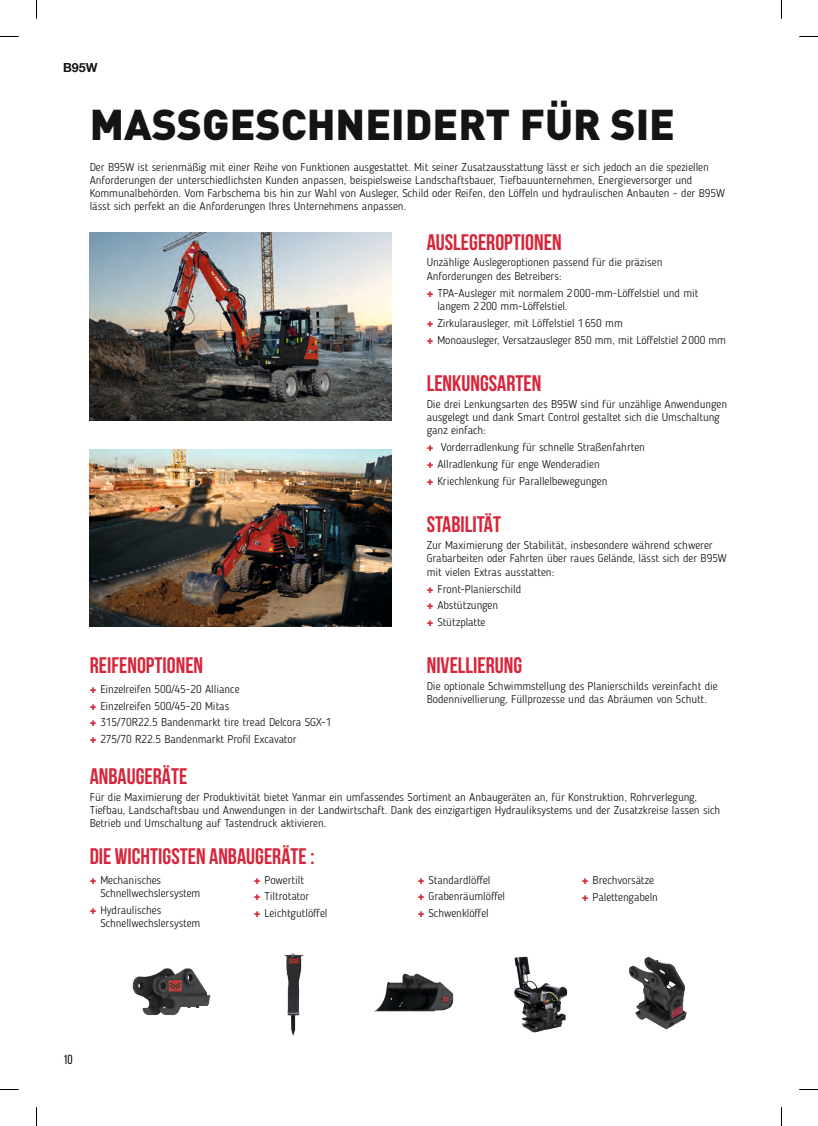
<style>
.page{position:relative;width:818px;height:1126px;background:#fff}
.page>*{position:absolute;margin:0;border:0;box-sizing:border-box;transform-origin:0 0}
.t1{font:900 42.5px "DINOT";color:#131413}
.t2{font:700 22.5px "Bebas Neue";color:#d6253a}
.t3{font:13.25px "Bebas Neue";color:#131413}
.t4{font:700 12.5px "Helvetica Neue LT Com";color:#131413}
.t5{font:300 11.25px/13.1px "Blogger Sans";color:#131413}
.s1{font-family:"Helvetica Neue LT Com";font-weight:900;color:#d6253a}
</style>
<div class="page">
<img style="left:132px;top:968px;width:78px;height:48px">
<img style="left:284px;top:953px;width:20px;height:83px">
<img style="left:374px;top:973px;width:80px;height:39px">
<img style="left:514px;top:956px;width:54px;height:77px">
<img style="left:629px;top:956px;width:58px;height:74px">
<img style="left:90px;top:232px;width:301px;height:188px">
<img style="left:90px;top:449px;width:301px;height:177px">
<svg style="left:0;top:36px;width:19px;height:1px"></svg>
<svg style="left:799px;top:36px;width:18px;height:1px"></svg>
<svg style="left:0;top:1089px;width:19px;height:1px"></svg>
<svg style="left:799px;top:1089px;width:18px;height:1px"></svg>
<svg style="left:36px;top:0;width:1px;height:19px"></svg>
<svg style="left:36px;top:1107px;width:1px;height:18px"></svg>
<p class="t4" style="left:63px;top:60px;width:36px">B95W</p>
<h1 class="t1" style="left:90px;top:96px;width:586px">MASSGESCHNEIDERT FÜR SIE</h1>
<p class="t5" style="left:90px;top:160px;width:636px">Der B95W ist serienmäßig mit einer Reihe von Funktionen ausgestattet. Mit seiner Zusatzausstattung lässt er sich jedoch an die speziellen Anforderungen der unterschiedlichsten Kunden anpassen, beispielsweise Landschaftsbauer, Tiefbauunternehmen, Energieversorger und Kommunalbehörden. Vom Farbschema bis hin zur Wahl von Ausleger, Schild oder Reifen, den Löffeln und hydraulischen Anbauten – der B95W lässt sich perfekt an die Anforderungen Ihres Unternehmens anpassen.</p>
<h2 class="t2" style="left:90px;top:652px;width:115px">REIFENOPTIONEN</h2>
<p class="t5" style="left:90px;top:680px;width:243px;line-height:16.6px"><span class="s1">+</span> Einzelreifen 500/45-20 Alliance<br><span class="s1">+</span> Einzelreifen 500/45-20 Mitas<br><span class="s1">+</span> 315/70R22.5 Bandenmarkt tire tread Delcora SGX-1 <span class="s1">+</span> 275/70 R22.5 Bandenmarkt Profil Excavator</p>
<h2 class="t2" style="left:426px;top:229px;width:136px">AUSLEGEROPTIONEN</h2>
<p class="t5" style="left:426px;top:256px;width:237px">Unzählige Auslegeroptionen passend für die präzisen<br>Anforderungen des Betreibers:</p>
<p class="t5" style="left:437px;top:286px;width:262px;text-indent:-11px"><span class="s1">+</span> TPA-Ausleger mit normalem 2 000-mm-Löffelstiel und mit langem 2 200 mm-Löffelstiel.</p>
<p class="t5" style="left:426px;top:315px;width:300px;line-height:16.9px"><span class="s1">+</span> Zirkularausleger, mit Löffelstiel 1 650 mm<br><span class="s1">+</span> Monoausleger, Versatzausleger 850 mm, mit Löffelstiel 2000 mm</p>
<h2 class="t2" style="left:426px;top:370px;width:116px">LENKUNGSARTEN</h2>
<p class="t5" style="left:426px;top:397px;width:301px">Die drei Lenkungsarten des B95W sind für unzählige Anwendungen ausgelegt und dank Smart Control gestaltet sich die Umschaltung ganz einfach:</p>
<p class="t5" style="left:426px;top:439px;width:220px;line-height:16.9px"><span class="s1">+</span> Vorderradlenkung für schnelle Straßenfahrten <span class="s1">+</span> Allradlenkung für enge Wenderadien<br><span class="s1">+</span> Kriechlenkung für Parallelbewegungen</p>
<h2 class="t2" style="left:426px;top:511px;width:76px">STABILITÄT</h2>
<p class="t5" style="left:426px;top:538px;width:301px">Zur Maximierung der Stabilität, insbesondere während schwerer<br>Grabarbeiten oder Fahrten über raues Gelände, lässt sich der B95W mit vielen Extras ausstatten:</p>
<p class="t5" style="left:426px;top:580px;width:96px;line-height:16.9px"><span class="s1">+</span> Front-Planierschild <span class="s1">+</span> Abstützungen<br><span class="s1">+</span> Stützplatte</p>
<h2 class="t2" style="left:426px;top:652px;width:97px">NIVELLIERUNG</h2>
<p class="t5" style="left:426px;top:679px;width:292px">Die optionale Schwimmstellung des Planierschilds vereinfacht die<br>Bodennivellierung, Füllprozesse und das Abräumen von Schutt.</p>
<h2 class="t2" style="left:90px;top:764px;width:99px">ANBAUGERÄTE</h2>
<p class="t5" style="left:90px;top:790px;width:631px">Für die Maximierung der Produktivität bietet Yanmar ein umfassendes Sortiment an Anbaugeräten an, für Konstruktion, Rohrverlegung,<br>Tiefbau, Landschaftsbau und Anwendungen in der Landwirtschaft. Dank des einzigartigen Hydrauliksystems und der Zusatzkreise lassen sich<br>Betrieb und Umschaltung auf Tastendruck aktivieren.</p>
<h2 class="t2" style="left:90px;top:843px;width:226px">DIE WICHTIGSTEN ANBAUGERÄTE :</h2>
<p class="t5" style="left:100px;top:873px;width:101px;text-indent:-11px"><span class="s1">+</span> Mechanisches<br>Schnellwechslersystem</p>
<p class="t5" style="left:100px;top:903px;width:101px;text-indent:-11px"><span class="s1">+</span> Hydraulisches<br>Schnellwechslersystem</p>
<p class="t5" style="left:253px;top:871px;width:75px;line-height:16.6px"><span class="s1">+</span> Powertilt<br><span class="s1">+</span> Tiltrotator<br><span class="s1">+</span> Leichtgutlöffel</p>
<p class="t5" style="left:417px;top:871px;width:89px;line-height:16.6px"><span class="s1">+</span> Standardlöffel<br><span class="s1">+</span> Grabenräumlöffel <span class="s1">+</span> Schwenklöffel</p>
<p class="t5" style="left:581px;top:871px;width:77px;line-height:16.6px"><span class="s1">+</span> Brechvorsätze <span class="s1">+</span> Palettengabeln</p>
<p class="t3" style="left:63px;top:1052px;width:11px">10</p>
</div>
